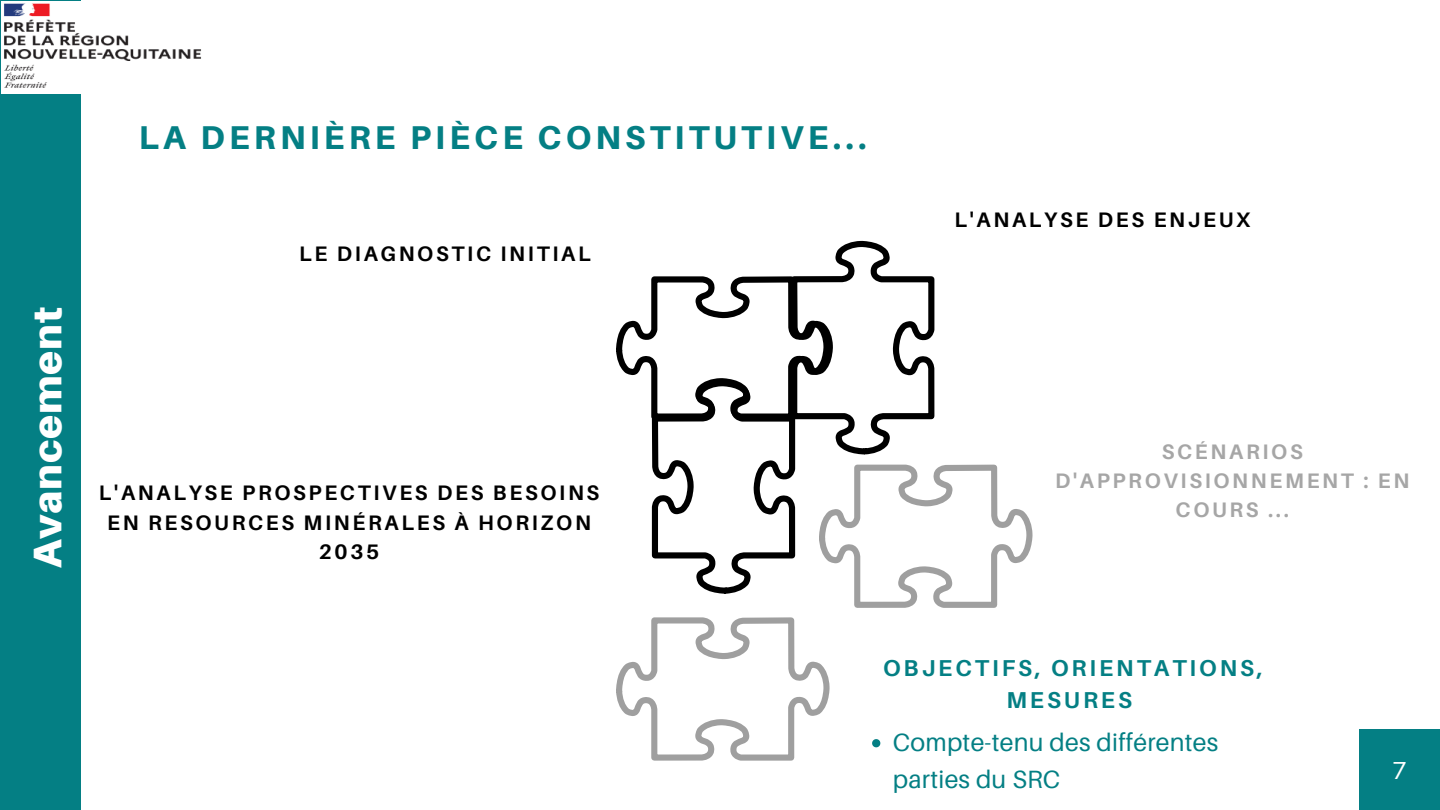
<style>
.page{position:relative;width:1440px;height:810px;background:#047f84}
.page>*{position:absolute;margin:0;border:0;box-sizing:border-box;transform-origin:0 0}
.t1{font:900 40px "Aileron";letter-spacing:.02em;color:#fff}
.t2{font:800 33px "Aileron";letter-spacing:.125em;color:#047f84}
.t3{font:25px/36.8px "Aileron";letter-spacing:.01em;color:#047f84}
.t4{font:24.6px "Aileron";color:#fff}
.t5{font:700 23px/32.2px "Aileron";letter-spacing:.125em;color:#047f84;text-align:center}
.t6{font:700 21px/29.2px "Aileron";letter-spacing:.125em;color:#000;text-align:center}
.t7{font:700 21px/29.2px "Aileron";letter-spacing:.125em;color:#a6a6a6;text-align:center}
</style>
<div class="page">
<div style="left:81px;top:0;width:1359px;height:810px;background:#fff"></div>
<img style="left:2px;top:2px;width:199px;height:92px">
<div style="left:1359px;top:729px;width:81px;height:81px;background:#047f84"></div>
<svg style="left:616px;top:240px;width:417px;height:368px"></svg>
<svg style="left:616px;top:617px;width:214px;height:144px"></svg>
<svg style="left:872px;top:739px;width:8px;height:8px"></svg>
<h1 class="t1" style="left:23px;top:568px;width:262px;rotate:-90deg">Avancement</h1>
<h2 class="t2" style="left:139px;top:117px;width:729px">LA DERNIÈRE PIÈCE CONSTITUTIVE...</h2>
<p class="t6" style="left:299px;top:239px;width:293px">LE DIAGNOSTIC INITIAL</p>
<p class="t6" style="left:954px;top:204px;width:297px">L'ANALYSE DES ENJEUX</p>
<p class="t6" style="left:99px;top:478px;width:502px">L'ANALYSE PROSPECTIVES DES BESOINS<br>EN RESOURCES MINÉRALES À HORIZON<br>2035</p>
<p class="t7" style="left:1055px;top:436px;width:356px">SCÉNARIOS<br>D'APPROVISIONNEMENT : EN<br>COURS ...</p>
<p class="t5" style="left:883px;top:651px;width:381px">OBJECTIFS, ORIENTATIONS,<br>MESURES</p>
<p class="t3" style="left:893px;top:723px;width:327px">Compte-tenu des différentes parties du SRC</p>
<p class="t4" style="left:1392px;top:755px;width:16px">7</p>
</div>
